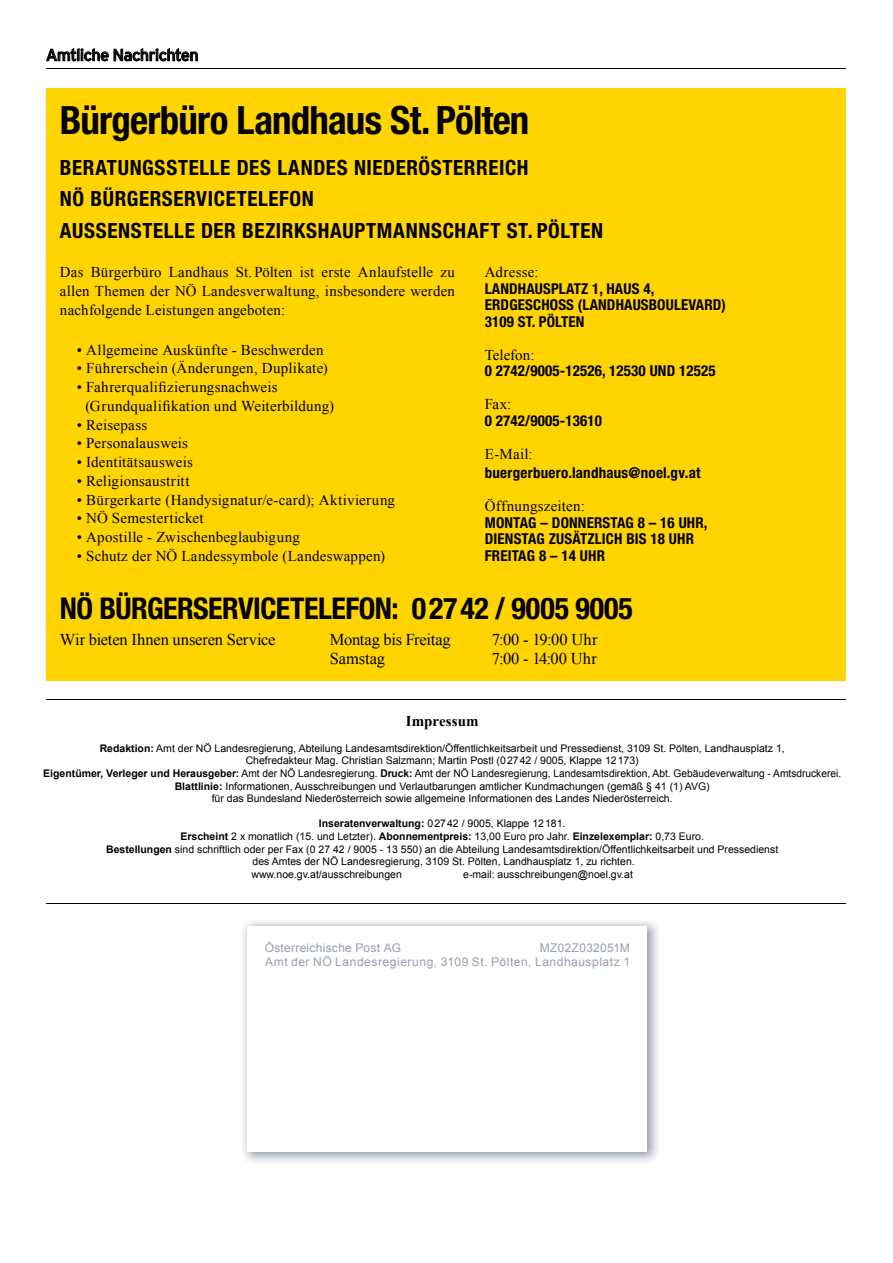
<style>
.page{position:relative;width:893px;height:1263px;background:#fff}
.page>*{position:absolute;margin:0;border:0;box-sizing:border-box;transform-origin:0 0}
.t1{font:700 condensed 39px "Helvetica Neue LT Pro";letter-spacing:-.02em;color:#000}
.t2{font:700 condensed 30px "Helvetica Neue LT Pro";letter-spacing:-.015em;color:#000}
.t3{font:700 condensed 21px/31.5px "Helvetica Neue LT Pro";letter-spacing:.03em;color:#000}
.t4{font:16.5px "Times New Roman";letter-spacing:-.01em;color:#000}
.t5{font:16.5px "Interstate";letter-spacing:-.03em;color:#000}
.t6{font:15px/18.8px "Times New Roman";letter-spacing:.015em;color:#000;text-align:justify}
.t7{font:700 condensed 15px/16.5px "Helvetica Neue LT Pro";letter-spacing:.01em;color:#000}
.t8{font:700 15px "Times New Roman";letter-spacing:.005em;color:#000}
.t9{font:12px/14.7px "Arial";letter-spacing:.035em;color:#949ead;text-align:right}
.t10{font:10.5px/12.6px "Arial";color:#000;text-align:center}
.s1{font-weight:700}
</style>
<div class="page">
<hr style="left:47px;top:903px;width:799px;height:1px;background:#000">
<hr style="left:47px;top:699px;width:799px;height:1px;background:#000">
<hr style="left:47px;top:68px;width:799px;height:1px;background:#000">
<svg style="left:46px;top:48px;width:152px;height:13px"></svg>
<div style="left:46px;top:88px;width:800px;height:592px;background:#ffd400"></div>
<img style="left:243px;top:921px;width:415px;height:241px">
<div style="left:248px;top:926px;width:399px;height:225px;background:#fff"></div>
<h3 class="t5" style="left:46px;top:46px;width:154px">Amtliche Nachrichten</h3>
<h1 class="t1" style="left:60px;top:97px;width:471px">Bürgerbüro Landhaus St. Pölten</h1>
<h3 class="t3" style="left:60px;top:151px;width:545px">BERATUNGSSTELLE DES LANDES NIEDERÖSTERREICH<br>NÖ BÜRGERSERVICETELEFON<br>AUSSENSTELLE DER BEZIRKSHAUPTMANNSCHAFT ST. PÖLTEN</h3>
<h3 class="t6" style="left:60px;top:263px;width:397px">Das Bürgerbüro Landhaus St. Pölten ist erste Anlaufstelle zu allen Themen der NÖ Landesverwaltung, insbesondere werden nachfolgende Leistungen angeboten:</h3>
<h3 class="t6" style="left:77px;top:340px;width:248px">• Allgemeine Auskünfte - Beschwerden</h3>
<h3 class="t6" style="left:77px;top:359px;width:252px">• Führerschein (Änderungen, Duplikate)</h3>
<h3 class="t6" style="left:85px;top:378px;width:250px;text-indent:-8px">• Fahrerqualifizierungsnachweis (Grundqualifikation und Weiterbildung)</h3>
<h3 class="t6" style="left:77px;top:415px;width:72px">• Reisepass</h3>
<h3 class="t6" style="left:77px;top:434px;width:113px">• Personalausweis</h3>
<h3 class="t6" style="left:77px;top:453px;width:118px">• Identitätsausweis</h3>
<h3 class="t6" style="left:77px;top:471px;width:114px">• Religionsaustritt</h3>
<h3 class="t6" style="left:77px;top:490px;width:320px">• Bürgerkarte (Handysignatur/e-card); Aktivierung</h3>
<h3 class="t6" style="left:77px;top:509px;width:128px">• NÖ Semesterticket</h3>
<h3 class="t6" style="left:77px;top:528px;width:224px">• Apostille - Zwischenbeglaubigung</h3>
<h3 class="t6" style="left:77px;top:546px;width:310px">• Schutz der NÖ Landessymbole (Landeswappen)</h3>
<h3 class="t6" style="left:485px;top:263px;width:55px">Adresse:</h3>
<h3 class="t7" style="left:485px;top:280px;width:243px">LANDHAUSPLATZ 1, HAUS 4,<br>ERDGESCHOSS (LANDHAUSBOULEVARD)<br>3109 ST. PÖLTEN</h3>
<h3 class="t6" style="left:485px;top:345px;width:51px">Telefon:</h3>
<h3 class="t7" style="left:485px;top:363px;width:233px">0 2742/9005-12526, 12530 UND 12525</h3>
<h3 class="t6" style="left:485px;top:395px;width:28px">Fax:</h3>
<h3 class="t7" style="left:485px;top:412px;width:119px">0 2742/9005-13610</h3>
<h3 class="t6" style="left:485px;top:444px;width:50px">E-Mail:</h3>
<h3 class="t7" style="left:485px;top:465px;width:217px">buergerbuero.landhaus@noel.gv.at</h3>
<h3 class="t6" style="left:485px;top:497px;width:102px">Öffnungszeiten:</h3>
<h3 class="t7" style="left:485px;top:514px;width:224px">MONTAG – DONNERSTAG 8 – 16 UHR,<br>DIENSTAG ZUSÄTZLICH BIS 18 UHR<br>FREITAG 8 – 14 UHR</h3>
<h2 class="t2" style="left:60px;top:590px;width:574px">NÖ BÜRGERSERVICETELEFON: 0 27 42 / 9005 9005</h2>
<h3 class="t4" style="left:60px;top:628px;width:217px">Wir bieten Ihnen unseren Service</h3>
<h3 class="t4" style="left:330px;top:628px;width:122px">Montag bis Freitag</h3>
<h3 class="t4" style="left:492px;top:628px;width:107px">7:00 - 19:00 Uhr</h3>
<h3 class="t4" style="left:330px;top:648px;width:57px">Samstag</h3>
<h3 class="t4" style="left:492px;top:648px;width:106px">7:00 - 14:00 Uhr</h3>
<h3 class="t8" style="left:406px;top:711px;width:74px">Impressum</h3>
<p class="t10" style="left:43px;top:742px;width:799px"><span class="s1">Redaktion:</span> Amt der NÖ Landesregierung, Abteilung Landesamtsdirektion/Öffentlichkeitsarbeit und Pressedienst, 3109 St. Pölten, Landhausplatz 1,<br>Chefredakteur Mag. Christian Salzmann; Martin Postl (02742 / 9005, Klappe 12173)<br><span class="s1">Eigentümer, Verleger und Herausgeber:</span> Amt der NÖ Landesregierung. <span class="s1">Druck:</span> Amt der NÖ Landesregierung, Landesamtsdirektion, Abt. Gebäudeverwaltung - Amtsdruckerei.<br><span class="s1">Blattlinie:</span> Informationen, Ausschreibungen und Verlautbarungen amtlicher Kundmachungen (gemäß § 41 (1) AVG)<br>für das Bundesland Niederösterreich sowie allgemeine Informationen des Landes Niederösterreich.</p>
<p class="t10" style="left:319px;top:817px;width:248px"><span class="s1">Inseratenverwaltung:</span> 02742 / 9005, Klappe 12181.</p>
<p class="t10" style="left:180px;top:830px;width:525px"><span class="s1">Erscheint</span> 2 x monatlich (15. und Letzter). <span class="s1">Abonnementpreis:</span> 13,00 Euro pro Jahr. <span class="s1">Einzelexemplar:</span> 0,73 Euro.</p>
<p class="t10" style="left:106px;top:843px;width:674px"><span class="s1">Bestellungen</span> sind schriftlich oder per Fax (0 27 42 / 9005 - 13 550) an die Abteilung Landesamtsdirektion/Öffentlichkeitsarbeit und Pressedienst</p>
<p class="t10" style="left:252px;top:855px;width:384px">des Amtes der NÖ Landesregierung, 3109 St. Pölten, Landhausplatz 1, zu richten.</p>
<p class="t10" style="left:251px;top:868px;width:152px">www.noe.gv.at/ausschreibungen</p>
<p class="t10" style="left:463px;top:868px;width:171px">e-mail: ausschreibungen@noel.gv.at</p>
<p class="t9" style="left:265px;top:940px;width:138px">Österreichische Post AG</p>
<p class="t9" style="left:265px;top:940px;width:366px">MZ02Z032051M<br>Amt der NÖ Landesregierung, 3109 St. Pölten, Landhausplatz 1</p>
</div>
